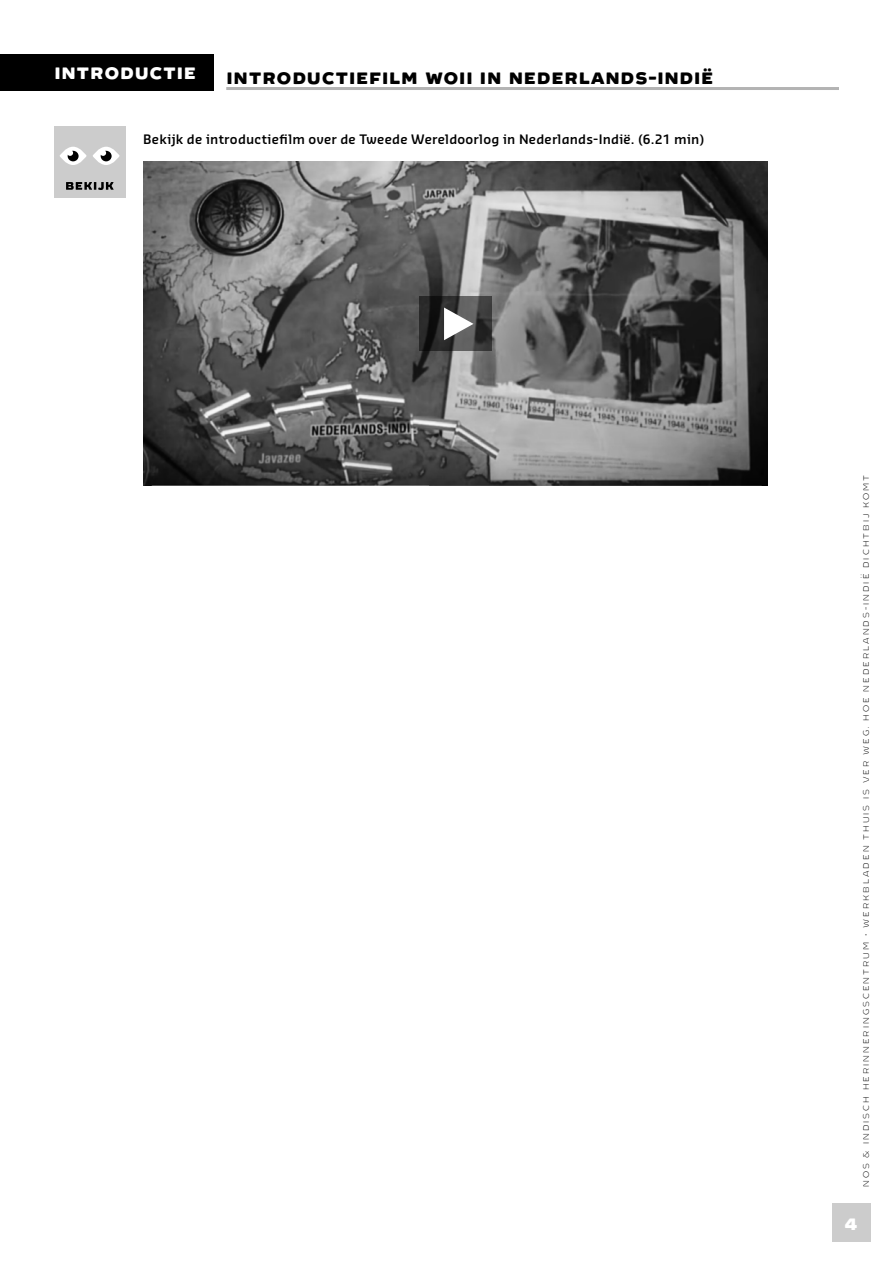
<style>
.page{position:relative;width:893px;height:1263px;background:#fff}
.page>*{position:absolute;margin:0;border:0;box-sizing:border-box;transform-origin:0 0}
.t1{font:18px "Typnic Headline";color:#000}
.t2{font:18px "Typnic Headline";color:#fff}
.t3{font:600 12.75px "Sansa Std";letter-spacing:.02em;color:#000}
.t4{font:10.5px "Typnic Headline Fill";color:#000}
</style>
<div class="page">
<div style="left:832px;top:1203px;width:39px;height:39px;background:#ccc"></div>
<div style="left:54px;top:126px;width:71px;height:71px;background:#ccc"></div>
<svg style="left:60px;top:147px;width:27px;height:18px"></svg>
<div style="left:68px;top:151px;width:11px;height:10px;background:#000;border-radius:50%"></div>
<svg style="left:67px;top:150px;width:6px;height:6px"></svg>
<svg style="left:93px;top:147px;width:27px;height:18px"></svg>
<div style="left:101px;top:151px;width:11px;height:10px;background:#000;border-radius:50%"></div>
<svg style="left:100px;top:150px;width:6px;height:6px"></svg>
<svg style="left:66px;top:182px;width:48px;height:8px"></svg>
<img style="left:143px;top:162px;width:625px;height:323px">
<div style="left:0;top:54px;width:213px;height:36px;background:#000"></div>
<svg style="left:419px;top:297px;width:72px;height:54px;background:#313131"></svg>
<svg style="left:444px;top:307px;width:29px;height:33px"></svg>
<hr style="left:226px;top:87px;width:613px;height:3px;background:#b3b3b3">
<h1 class="t2" style="left:54px;top:64px;width:144px">INTRODUCTIE</h1>
<h1 class="t1" style="left:226px;top:68px;width:489px">INTRODUCTIEFILM WOII IN NEDERLANDS-INDIË</h1>
<p class="t3" style="left:143px;top:131px;width:562px">Bekijk de introductiefilm over de Tweede Wereldoorlog in Nederlands-Indië. (6.21 min)</p>
<p class="t4" style="left:861px;top:1188px;width:716px;rotate:-90deg">nos &amp; Indisch herinneringscentrum • werkbladen thuis is ver weg. hoe nederlands-indië dichtbij komt</p>
<h1 class="t2" style="left:844px;top:1214px;width:16px">4</h1>
</div>
